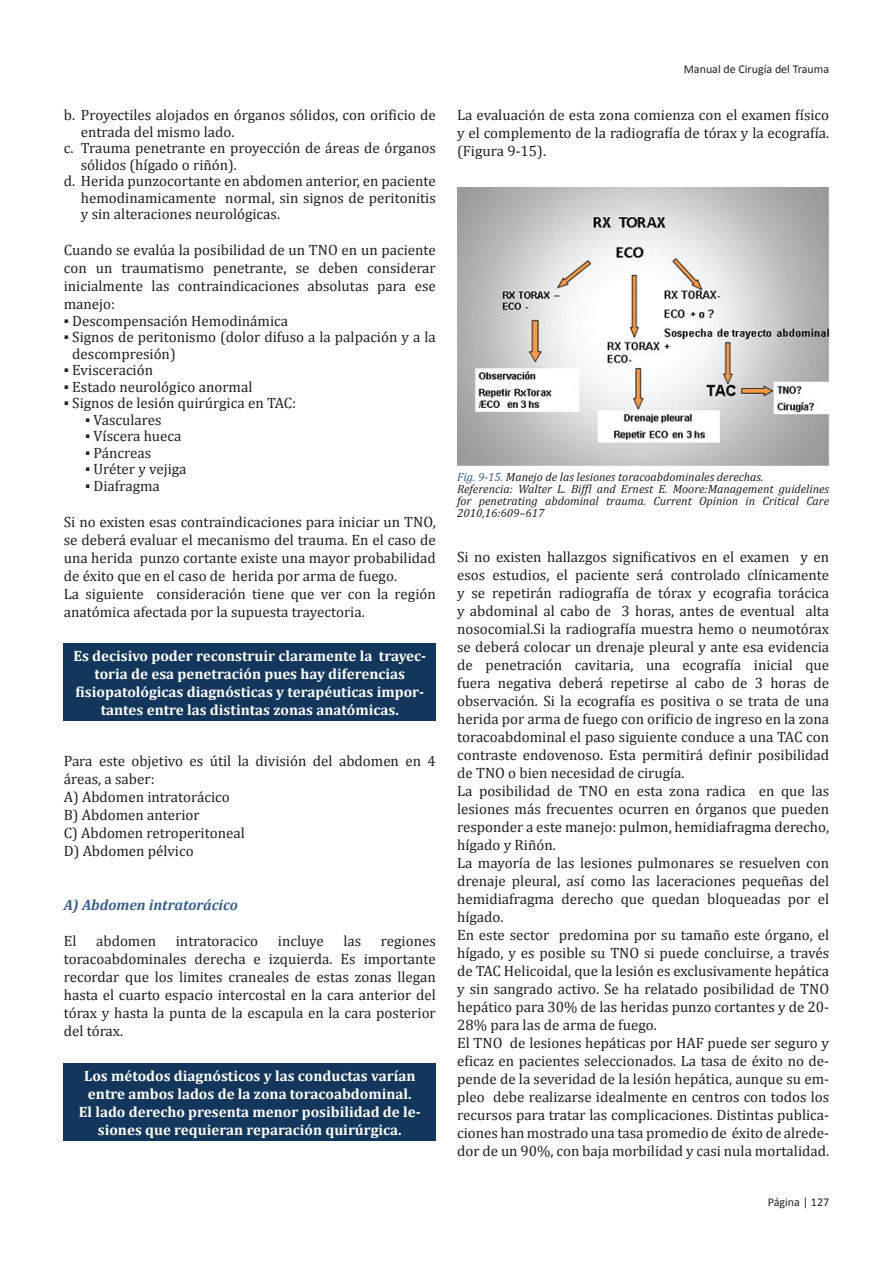
<style>
.page{position:relative;width:893px;height:1263px;background:#fff}
.page>*{position:absolute;margin:0;border:0;box-sizing:border-box;transform-origin:0 0}
.t1{font:15px/18px "Cambria";color:#231f20}
.t2{font:700 15px/18px "Cambria";color:#fff;text-align:center}
.t3{font:italic 700 15px "Cambria";color:#356093}
.t4{font:italic 12px/12px "Cambria";color:#231f20}
.t5{font:12px "Calibri";color:#231f20}
.s1{font-family:"Calibri"}
.s2{color:#356093}
</style>
<div class="page">
<div style="left:64px;top:643px;width:372px;height:78px;background:#12365c"></div>
<div style="left:64px;top:1063px;width:372px;height:77px;background:#12365c"></div>
<img style="left:457px;top:187px;width:372px;height:279px">
<p class="t1" style="left:64px;top:106px;width:374px">b. Proyectiles alojados en órganos sólidos, con orificio de</p>
<p class="t1" style="left:81px;top:122px;width:155px">entrada del mismo lado.</p>
<p class="t1" style="left:64px;top:139px;width:374px">c. Trauma penetrante en proyección de áreas de órganos</p>
<p class="t1" style="left:81px;top:155px;width:158px">sólidos (hígado o riñón).</p>
<p class="t1" style="left:64px;top:172px;width:374px">d. Herida punzocortante en abdomen anterior, en paciente</p>
<p class="t1" style="left:81px;top:188px;width:357px">hemodinamicamente normal, sin signos de peritonitis</p>
<p class="t1" style="left:81px;top:205px;width:201px">y sin alteraciones neurológicas.</p>
<p class="t1" style="left:64px;top:241px;width:374px;text-align:justify">Cuando se evalúa la posibilidad de un TNO en un paciente con un traumatismo penetrante, se deben considerar inicialmente las contraindicaciones absolutas para ese manejo:</p>
<p class="t1" style="left:64px;top:311px;width:226px"><span class="s1">▪</span> Descompensación Hemodinámica</p>
<p class="t1" style="left:72px;top:329px;width:365px;line-height:16.5px;text-indent:-9px"><span class="s1">▪</span> Signos de peritonismo (dolor difuso a la palpación y a la descompresión)</p>
<p class="t1" style="left:64px;top:361px;width:91px"><span class="s1">▪</span> Evisceración</p>
<p class="t1" style="left:64px;top:377px;width:190px"><span class="s1">▪</span> Estado neurológico anormal</p>
<p class="t1" style="left:64px;top:394px;width:234px"><span class="s1">▪</span> Signos de lesión quirúrgica en TAC:</p>
<p class="t1" style="left:85px;top:410px;width:78px"><span class="s1">▪</span> Vasculares</p>
<p class="t1" style="left:85px;top:427px;width:98px"><span class="s1">▪</span> Víscera hueca</p>
<p class="t1" style="left:85px;top:443px;width:68px"><span class="s1">▪</span> Páncreas</p>
<p class="t1" style="left:85px;top:460px;width:103px"><span class="s1">▪</span> Uréter y vejiga</p>
<p class="t1" style="left:85px;top:476px;width:76px"><span class="s1">▪</span> Diafragma</p>
<p class="t1" style="left:64px;top:512px;width:374px">Si no existen esas contraindicaciones para iniciar un TNO, se deberá evaluar el mecanismo del trauma. En el caso de una herida punzo cortante existe una mayor probabilidad de éxito que en el caso de herida por arma de fuego.<br>La siguiente consideración tiene que ver con la región anatómica afectada por la supuesta trayectoria.</p>
<p class="t2" style="left:73px;top:646px;width:354px">Es decisivo poder reconstruir claramente la trayec&shy;toria de esa penetración pues hay diferencias fisiopatológicas diagnósticas y terapéuticas impor&shy;tantes entre las distintas zonas anatómicas.</p>
<p class="t1" style="left:64px;top:752px;width:374px">Para este objetivo es útil la división del abdomen en 4 áreas, a saber:<br>A) Abdomen intratorácico<br>B) Abdomen anterior<br>C) Abdomen retroperitoneal<br>D) Abdomen pélvico</p>
<p class="t3" style="left:64px;top:895px;width:176px">A) Abdomen intratorácico</p>
<p class="t1" style="left:64px;top:932px;width:14px">El</p>
<p class="t1" style="left:96px;top:932px;width:61px">abdomen</p>
<p class="t1" style="left:176px;top:932px;width:84px">intratoracico</p>
<p class="t1" style="left:278px;top:932px;width:47px">incluye</p>
<p class="t1" style="left:343px;top:932px;width:19px">las</p>
<p class="t1" style="left:64px;top:932px;width:374px;text-align:justify;text-indent:317px">regiones toracoabdominales derecha e izquierda. Es importante recordar que los limites craneales de estas zonas llegan hasta el cuarto espacio intercostal en la cara anterior del tórax y hasta la punta de la escapula en la cara posterior del tórax.</p>
<p class="t2" style="left:79px;top:1066px;width:344px">Los métodos diagnósticos y las conductas varían entre ambos lados de la zona toracoabdominal.<br>El lado derecho presenta menor posibilidad de le&shy;siones que requieran reparación quirúrgica.</p>
<p class="t5" style="left:684px;top:61px;width:147px">Manual de Cirugía del Trauma</p>
<p class="t1" style="left:457px;top:106px;width:374px;text-align:justify">La evaluación de esta zona comienza con el examen físico y el complemento de la radiografía de tórax y la ecografía. (Figura 9-15).</p>
<p class="t4" style="left:457px;top:470px;width:374px"><span class="s2">Fig. 9-15.</span> Manejo de las lesiones toracoabdominales derechas.<br>Referencia: Walter L. Biffl and Ernest E. Moore:Management guidelines for penetrating abdominal trauma. Current Opinion in Critical Care 2010,16:609–617</p>
<p class="t1" style="left:457px;top:548px;width:374px">Si no existen hallazgos significativos en el examen y en esos estudios, el paciente será controlado clínicamente y se repetirán radiografía de tórax y ecografia torácica y abdominal al cabo de 3 horas, antes de eventual alta nosocomial.Si la radiografía muestra hemo o neumotórax se deberá colocar un drenaje pleural y ante esa evidencia de penetración cavitaria, una ecografía inicial que fuera negativa deberá repetirse al cabo de 3 horas de observación. Si la ecografía es positiva o se trata de una herida por arma de fuego con orificio de ingreso en la zona toracoabdominal el paso siguiente conduce a una TAC con contraste endovenoso. Esta permitirá definir posibilidad de TNO o bien necesidad de cirugía.<br>La posibilidad de TNO en esta zona radica en que las lesiones más frecuentes ocurren en órganos que pueden responder a este manejo: pulmon, hemidiafragma derecho, hígado y Riñón.<br>La mayoría de las lesiones pulmonares se resuelven con drenaje pleural, así como las laceraciones pequeñas del hemidiafragma derecho que quedan bloqueadas por el hígado.<br>En este sector predomina por su tamaño este órgano, el hígado, y es posible su TNO si puede concluirse, a través de TAC Helicoidal, que la lesión es exclusivamente hepática y sin sangrado activo. Se ha relatado posibilidad de TNO hepático para 30% de las heridas punzo cortantes y de 20- 28% para las de arma de fuego.<br>El TNO de lesiones hepáticas por HAF puede ser seguro y eficaz en pacientes seleccionados. La tasa de éxito no de&shy;pende de la severidad de la lesión hepática, aunque su em&shy;pleo debe realizarse idealmente en centros con todos los recursos para tratar las complicaciones. Distintas publica&shy;ciones han mostrado una tasa promedio de éxito de alrede&shy;dor de un 90%, con baja morbilidad y casi nula mortalidad.</p>
<p class="t5" style="left:768px;top:1194px;width:63px">Página | 127</p>
</div>
